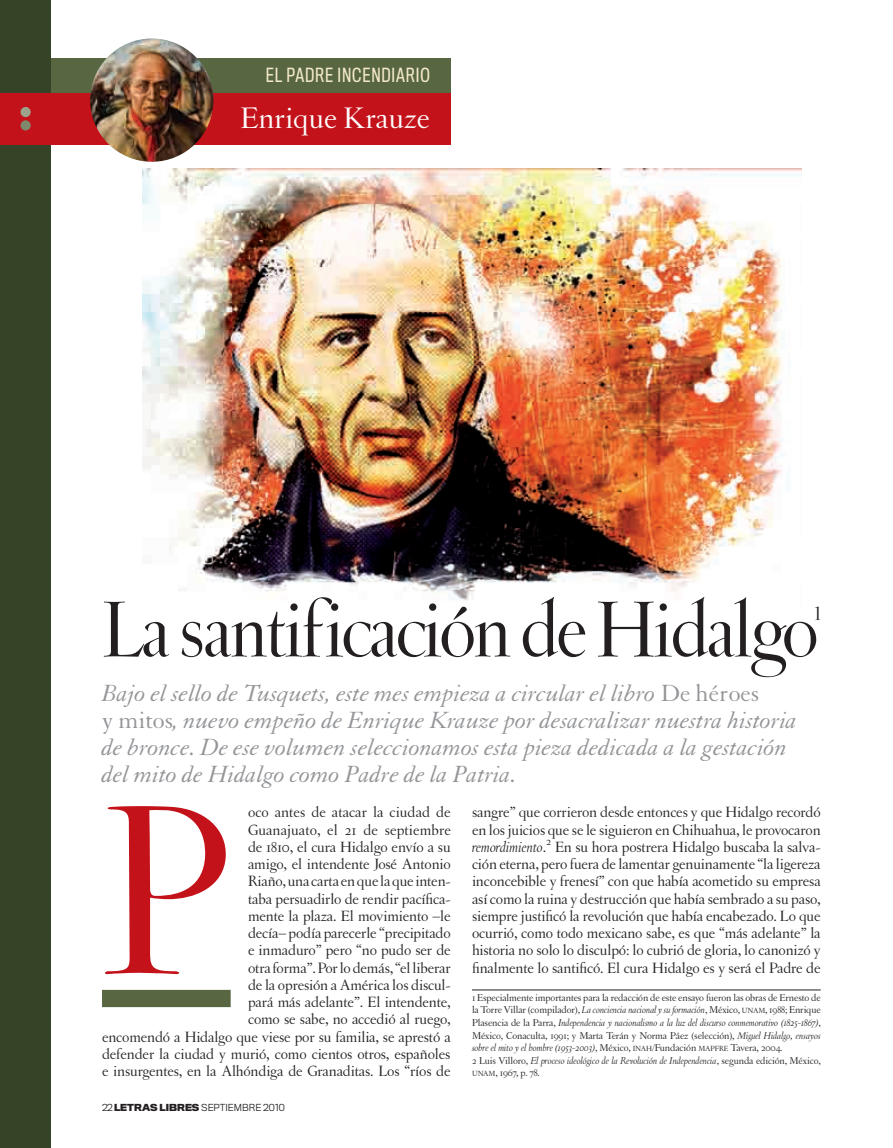
<style>
.page{position:relative;width:893px;height:1148px;background:#fff}
.page>*{position:absolute;margin:0;border:0;box-sizing:border-box;transform-origin:0 0}
.t1{font:255.6px "Letras Display";color:#c4121a}
.t2{font:84px "Letras Display";letter-spacing:-.02em;color:#231f20}
.t3{font:31.5px "Letras Oldstyle";color:#fff}
.t4{font:italic 25.5px/27px "Granjon";color:#939598}
.t5{font:21px "Letras Display";color:#231f20}
.t6{font:18px "Titling Gothic FB Cond";letter-spacing:.05em;color:#f3e9c9}
.t7{font:15.75px/17.2px "Letras Oldstyle";letter-spacing:-.01em;color:#231f20;text-align:right}
.t8{font:10.5px/12.6px "Letras Oldstyle";letter-spacing:-.01em;color:#231f20}
.t9{font:300 9px "Titling Gothic FB Normal";color:#231f20}
.s1{font-style:normal}
.s2{font-style:italic}
.s3{font-size:7.8px}
.s4{font-weight:700}
</style>
<div class="page">
<img style="left:143px;top:168px;width:658px;height:432px">
<div style="left:102px;top:990px;width:129px;height:17px;background:#586642"></div>
<hr style="left:472px;top:990px;width:349px;height:1px;background:#231f20">
<div style="left:51px;top:58px;width:400px;height:35px;background:#586642"></div>
<div style="left:0;top:0;width:51px;height:1148px;background:#354427"></div>
<div style="left:0;top:93px;width:51px;height:52px;background:#c4121a"></div>
<div style="left:48px;top:93px;width:403px;height:52px;background:#c4121a"></div>
<div style="left:21px;top:107px;width:10px;height:10px;background:#9ca18c;border-radius:50%"></div>
<div style="left:21px;top:120px;width:10px;height:11px;background:#7f886b;border-radius:50%"></div>
<img style="left:90px;top:38px;width:123px;height:124px;border-radius:50%">
<p class="t6" style="left:266px;top:64px;width:165px">EL PADRE INCENDIARIO</p>
<h3 class="t3" style="left:240px;top:101px;width:191px">Enrique Krauze</h3>
<h2 class="t2" style="left:102px;top:583px;width:717px">La santificación de Hidalgo</h2>
<h3 class="t5" style="left:815px;top:601px;width:7px">1</h3>
<p class="t4" style="left:102px;top:680px;width:697px">Bajo el sello de Tusquets, este mes empieza a circular el libro <span class="s1">De héroes<br>y mitos</span>, nuevo empeño de Enrique Krauze por desacralizar nuestra historia de bronce. De ese volumen seleccionamos esta pieza dedicada a la gestación del mito de Hidalgo como Padre de la Patria.</p>
<h1 class="t1" style="left:102px;top:750px;width:128px">P</h1>
<p class="t7" style="left:102px;top:804px;width:350px">oco antes de atacar la ciudad de<br>Guanajuato, el 21 de septiembre<br>de 1810, el cura Hidalgo envío a su<br>amigo, el intendente José Antonio<br>Riaño, una carta en que la que inten-<br>taba persuadirlo de rendir pacífica-<br>mente la plaza. El movimiento –le<br>decía– podía parecerle “precipitado<br>e inmaduro” pero “no pudo ser de<br>otra forma”. Por lo demás, “el liberar<br>de la opresión a América los discul-<br>pará más adelante”. El intendente,<br>como se sabe, no accedió al ruego,<br>encomendó a Hidalgo que viese por su familia, se aprestó a defender la ciudad y murió, como cientos otros, españoles e insurgentes, en la Alhóndiga de Granaditas. Los “ríos de</p>
<p class="t7" style="left:472px;top:804px;width:350px;text-align:justify">sangre” que corrieron desde entonces y que Hidalgo recordó en los juicios que se le siguieron en Chihuahua, le provocaron <span class="s2">remordimiento</span>.<sup>2</sup> En su hora postrera Hidalgo buscaba la salva&shy;ción eterna, pero fuera de lamentar genuinamente “la ligereza inconcebible y frenesí” con que había acometido su empresa así como la ruina y destrucción que había sembrado a su paso, siempre justificó la revolución que había encabezado. Lo que ocurrió, como todo mexicano sabe, es que “más adelante” la historia no solo lo disculpó: lo cubrió de gloria, lo canonizó y finalmente lo santificó. El cura Hidalgo es y será el Padre de</p>
<p class="t8" style="left:472px;top:991px;width:350px">1 Especialmente importantes para la redacción de este ensayo fueron las obras de Ernesto de la Torre Villar (compilador), <span class="s2">La conciencia nacional y su formación</span>, México, <span class="s3">UNAM</span>, 1988; Enrique Plasencia de la Parra, <span class="s2">Independencia y nacionalismo a la luz del discurso conmemorativo (1825-1867)</span>, México, Conaculta, 1991; y Marta Terán y Norma Páez (selección), <span class="s2">Miguel Hidalgo, ensayos sobre el mito y el hombre (1953-2003)</span>, México, <span class="s3">INAH</span>/Fundación <span class="s3">MAPFRE</span> Tavera, 2004.<br>2 Luis Villoro, <span class="s2">El proceso ideológico de la Revolución de Independencia</span>, segunda edición, México, <span class="s3">UNAM</span>, 1967, p. 78.</p>
<p class="t9" style="left:102px;top:1102px;width:184px">22 <span class="s4">LETRAS LIBRES</span> SEPTIEMBRE 2010</p>
</div>
